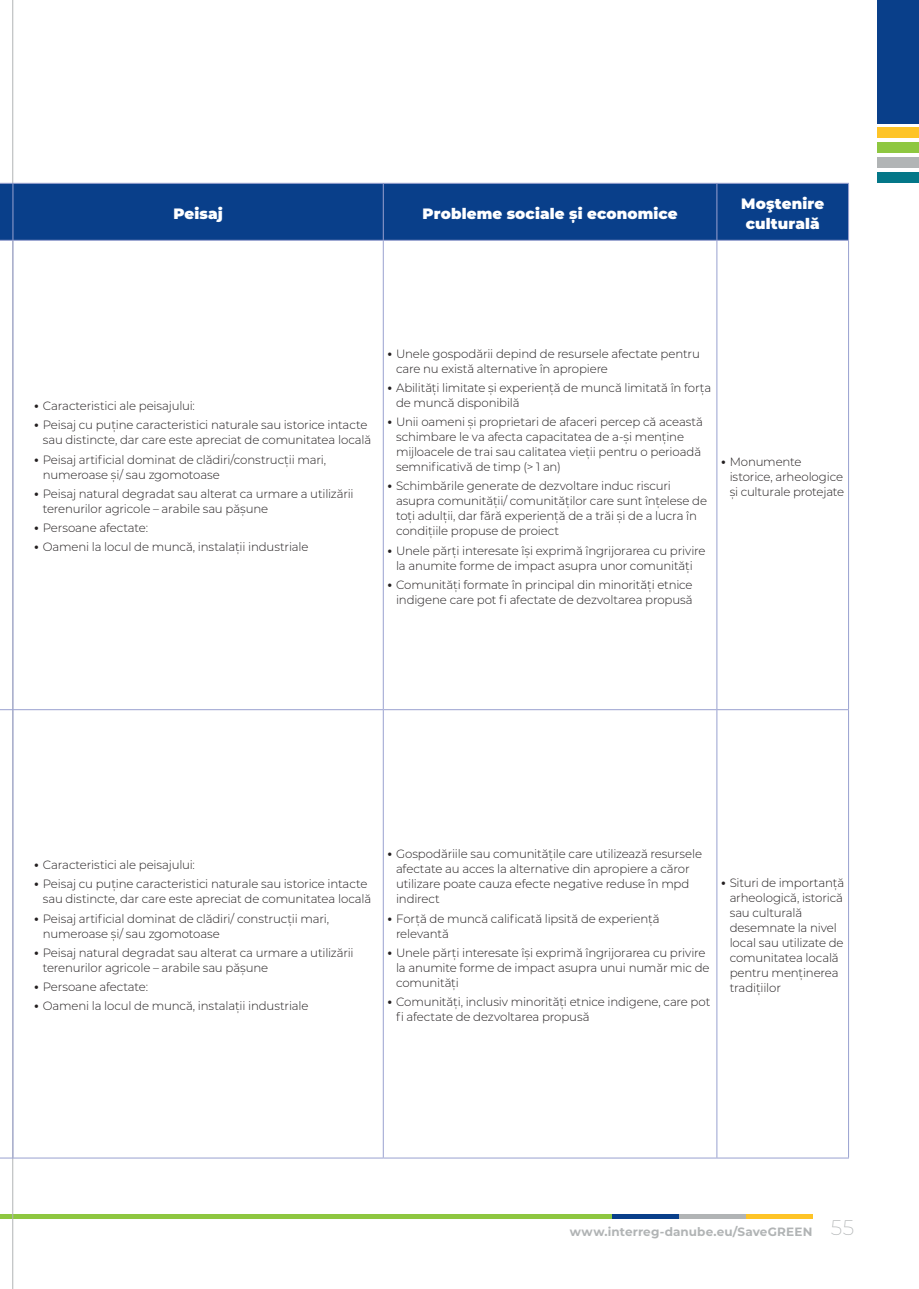
<style>
.page{position:relative;width:919px;height:1289px;background:#fff}
.page>*{position:absolute;margin:0;border:0;box-sizing:border-box;transform-origin:0 0}
.t1{font:900 15px/19.5px "Montserrat";letter-spacing:.01em;color:#fff}
.t2{font:300 12px/15px "Montserrat";letter-spacing:-.015em;color:#231f20}
.t3{font:700 12px "Montserrat";letter-spacing:.01em;color:#b1b4b5}
.s1{font-weight:700;font-size:13.5px}
.s2{font-weight:200;font-size:21px}
</style>
<div class="page">
<hr style="left:0;top:1214px;width:13px;height:4px;background:#8ec740">
<hr style="left:13px;top:1214px;width:599px;height:4px;background:#8ec740">
<hr style="left:612px;top:1214px;width:67px;height:4px;background:#093f8a">
<hr style="left:679px;top:1214px;width:66px;height:4px;background:#b1b4b5">
<hr style="left:745px;top:1214px;width:67px;height:4px;background:#fec427">
<hr style="left:13px;top:0;width:1px;height:1288px;background:#b1b4b5">
<div style="left:877px;top:128px;width:41px;height:10px;background:#fec427"></div>
<div style="left:877px;top:142px;width:41px;height:11px;background:#8ec740"></div>
<div style="left:877px;top:0;width:41px;height:123px;background:#093f8a"></div>
<div style="left:877px;top:157px;width:41px;height:11px;background:#b1b4b5"></div>
<div style="left:877px;top:172px;width:41px;height:11px;background:#047788"></div>
<div style="left:0;top:184px;width:848px;height:56px;background:#093f8a"></div>
<hr style="left:13px;top:241px;width:1px;height:468px;background:#99a1d0">
<hr style="left:383px;top:241px;width:1px;height:468px;background:#99a1d0">
<hr style="left:716px;top:241px;width:1px;height:468px;background:#99a1d0">
<hr style="left:848px;top:241px;width:1px;height:468px;background:#99a1d0">
<svg style="left:0;top:709px;width:13px;height:1px"></svg>
<hr style="left:13px;top:709px;width:370px;height:1px;background:#99a1d0">
<hr style="left:13px;top:710px;width:1px;height:447px;background:#99a1d0">
<hr style="left:383px;top:709px;width:333px;height:1px;background:#99a1d0">
<hr style="left:383px;top:710px;width:1px;height:447px;background:#99a1d0">
<hr style="left:716px;top:709px;width:132px;height:1px;background:#99a1d0">
<hr style="left:716px;top:710px;width:1px;height:447px;background:#99a1d0">
<hr style="left:848px;top:710px;width:1px;height:447px;background:#99a1d0">
<svg style="left:0;top:183px;width:13px;height:1px"></svg>
<hr style="left:13px;top:183px;width:370px;height:1px;background:#99a1d0">
<hr style="left:13px;top:184px;width:1px;height:56px;background:#99a1d0">
<hr style="left:383px;top:183px;width:333px;height:1px;background:#99a1d0">
<hr style="left:383px;top:184px;width:1px;height:56px;background:#99a1d0">
<hr style="left:716px;top:183px;width:132px;height:1px;background:#99a1d0">
<hr style="left:716px;top:184px;width:1px;height:56px;background:#99a1d0">
<hr style="left:848px;top:184px;width:1px;height:56px;background:#99a1d0">
<svg style="left:0;top:240px;width:13px;height:1px"></svg>
<hr style="left:13px;top:240px;width:370px;height:1px;background:#99a1d0">
<hr style="left:383px;top:240px;width:333px;height:1px;background:#99a1d0">
<hr style="left:716px;top:240px;width:132px;height:1px;background:#99a1d0">
<svg style="left:0;top:1157px;width:13px;height:1px"></svg>
<hr style="left:13px;top:1157px;width:370px;height:1px;background:#99a1d0">
<hr style="left:383px;top:1157px;width:333px;height:1px;background:#99a1d0">
<hr style="left:716px;top:1157px;width:132px;height:1px;background:#99a1d0">
<p class="t1" style="left:173px;top:203px;width:51px">Peisaj</p>
<p class="t1" style="left:422px;top:203px;width:256px">Probleme sociale și economice</p>
<p class="t1" style="left:741px;top:193px;width:84px">Moştenire culturală</p>
<p class="t2" style="left:34px;top:398px;width:162px"><span class="s1">•</span> Caracteristici ale peisajului:</p>
<p class="t2" style="left:43px;top:417px;width:330px;text-indent:-9px"><span class="s1">•</span> Peisaj cu puține caracteristici naturale sau istorice intacte sau distincte, dar care este apreciat de comunitatea locală</p>
<p class="t2" style="left:43px;top:451px;width:285px;text-indent:-9px"><span class="s1">•</span> Peisaj artificial dominat de clădiri/construcții mari, numeroase și/ sau zgomotoase</p>
<p class="t2" style="left:43px;top:486px;width:312px;text-indent:-9px"><span class="s1">•</span> Peisaj natural degradat sau alterat ca urmare a utilizării terenurilor agricole – arabile sau pășune</p>
<p class="t2" style="left:34px;top:520px;width:115px"><span class="s1">•</span> Persoane afectate:</p>
<p class="t2" style="left:34px;top:539px;width:276px"><span class="s1">•</span> Oameni la locul de muncă, instalații industriale</p>
<p class="t2" style="left:396px;top:345px;width:305px;text-indent:-9px"><span class="s1">•</span> Unele gospodării depind de resursele afectate pentru care nu există alternative în apropiere</p>
<p class="t2" style="left:396px;top:380px;width:317px;text-indent:-9px"><span class="s1">•</span> Abilități limitate și experiență de muncă limitată în forța de muncă disponibilă</p>
<p class="t2" style="left:396px;top:414px;width:308px;text-indent:-9px"><span class="s1">•</span> Unii oameni și proprietari de afaceri percep că această schimbare le va afecta capacitatea de a-și menține mijloacele de trai sau calitatea vieții pentru o perioadă semnificativă de timp (&gt; 1 an)</p>
<p class="t2" style="left:396px;top:478px;width:312px;text-indent:-9px"><span class="s1">•</span> Schimbările generate de dezvoltare induc riscuri asupra comunității/ comunităților care sunt înțelese de toți adulții, dar fără experiență de a trăi și de a lucra în condițiile propuse de proiect</p>
<p class="t2" style="left:387px;top:542px;width:319px;text-align:center"><span class="s1">•</span> Unele părți interesate își exprimă îngrijorarea cu privire la anumite forme de impact asupra unor comunități</p>
<p class="t2" style="left:387px;top:577px;width:306px;text-align:right"><span class="s1">•</span> Comunități formate în principal din minorități etnice indigene care pot fi afectate de dezvoltarea propusă</p>
<p class="t2" style="left:729px;top:453px;width:116px;text-indent:-9px"><span class="s1">•</span> Monumente istorice, arheologice și culturale protejate</p>
<p class="t2" style="left:34px;top:856px;width:162px"><span class="s1">•</span> Caracteristici ale peisajului:</p>
<p class="t2" style="left:43px;top:876px;width:330px;text-indent:-9px"><span class="s1">•</span> Peisaj cu puține caracteristici naturale sau istorice intacte sau distincte, dar care este apreciat de comunitatea locală</p>
<p class="t2" style="left:43px;top:910px;width:288px;text-indent:-9px"><span class="s1">•</span> Peisaj artificial dominat de clădiri/ construcții mari, numeroase și/ sau zgomotoase</p>
<p class="t2" style="left:43px;top:944px;width:312px;text-indent:-9px"><span class="s1">•</span> Peisaj natural degradat sau alterat ca urmare a utilizării terenurilor agricole – arabile sau pășune</p>
<p class="t2" style="left:34px;top:978px;width:115px"><span class="s1">•</span> Persoane afectate:</p>
<p class="t2" style="left:34px;top:998px;width:276px"><span class="s1">•</span> Oameni la locul de muncă, instalații industriale</p>
<p class="t2" style="left:396px;top:846px;width:307px;text-indent:-9px"><span class="s1">•</span> Gospodăriile sau comunitățile care utilizează resursele afectate au acces la alternative din apropiere a căror utilizare poate cauza efecte negative reduse în mpd indirect</p>
<p class="t2" style="left:396px;top:910px;width:265px;text-indent:-9px"><span class="s1">•</span> Forță de muncă calificată lipsită de experiență relevantă</p>
<p class="t2" style="left:396px;top:944px;width:315px;text-indent:-9px"><span class="s1">•</span> Unele părți interesate își exprimă îngrijorarea cu privire la anumite forme de impact asupra unui număr mic de comunități</p>
<p class="t2" style="left:396px;top:993px;width:316px;text-indent:-9px"><span class="s1">•</span> Comunități, inclusiv minorități etnice indigene, care pot fi afectate de dezvoltarea propusă</p>
<p class="t2" style="left:729px;top:875px;width:116px;text-indent:-9px"><span class="s1">•</span> Situri de importanță arheologică, istorică sau culturală desemnate la nivel local sau utilizate de comunitatea locală pentru menținerea tradițiilor</p>
<p class="t3" style="left:569px;top:1222px;width:286px">www.interreg-danube.eu/SaveGREEN <span class="s2">55</span></p>
</div>
